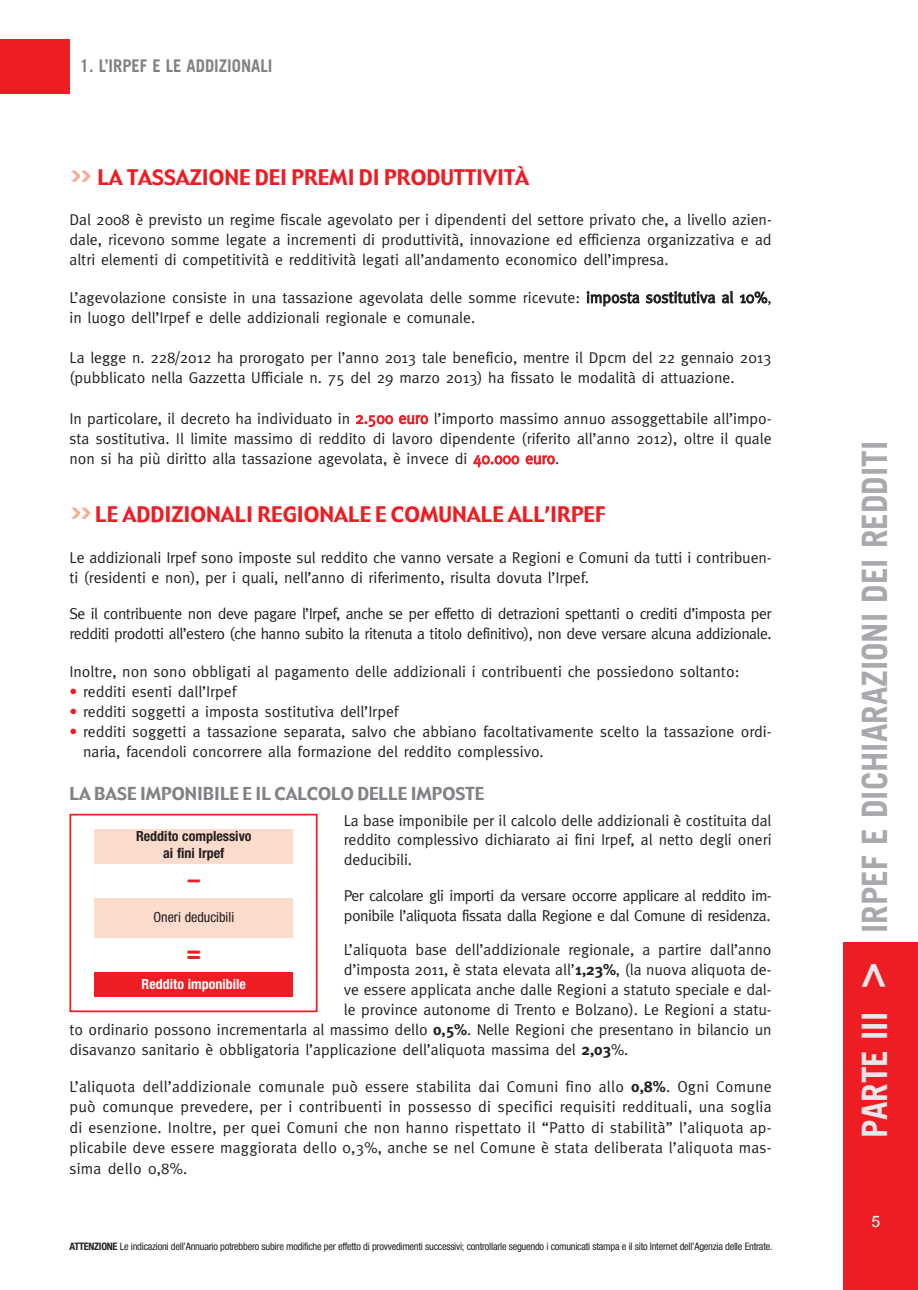
<style>
.page{position:relative;width:918px;height:1290px;background:#fff}
.page>*{position:absolute;margin:0;border:0;box-sizing:border-box;transform-origin:0 0}
.t1{font:700 35px "Trade Gothic";color:#a8a9ad;scale:.95 1}
.t2{font:700 35px "Trade Gothic";color:#e6e7e9;scale:.95 1}
.t3{font:700 condensed 24.5px "Helvetica Neue";color:#ee1d23}
.t4{font:21px "Gadget";color:#ee1d23}
.t5{font:17.5px "Gadget";color:#808285}
.t6{font:700 17.5px "Trade Gothic";color:#808285;scale:.95 1}
.t7{font:15.75px/20.1px "Meta";color:#231f20;text-align:justify}
.t8{font:15.75px/20.1px "Meta";letter-spacing:-.03em;color:#231f20}
.t9{font:15.75px "Arial";color:#fff}
.t10{font:700 condensed 14px/16.8px "Helvetica Neue";color:#231f20;text-align:center}
.t11{font:700 condensed 14px "Helvetica Neue";color:#fff}
.t12{font:condensed 14px "Helvetica Neue";color:#231f20}
.t13{font:condensed 10.33px "Helvetica Neue";letter-spacing:-.025em;color:#231f20}
.s1{font-size:26.25px;color:#f8a98e}
.s2{color:#ee1d23}
.s3{font-weight:700}
.s4{font-size:42px}
</style>
<div class="page">
<div style="left:843px;top:943px;width:75px;height:347px;background:#ee1d23"></div>
<div style="left:0;top:40px;width:69px;height:54px;background:#ee1d23"></div>
<div style="left:69px;top:814px;width:248px;height:198px;border:2px solid #ee1d23"></div>
<div style="left:95px;top:828px;width:198px;height:35px;background:#fddcce"></div>
<div style="left:95px;top:898px;width:198px;height:40px;background:#fddcce"></div>
<div style="left:95px;top:972px;width:198px;height:25px;background:#ee1d23"></div>
<p class="t6" style="left:80px;top:59px;width:204px">1. L’IRPEF E LE ADDIZIONALI</p>
<h3 class="t4" style="left:69px;top:164px;width:461px"><span class="s1">&gt;&gt;</span> LA TASSAZIONE DEI PREMI DI PRODUTTIVITÀ</h3>
<p class="t7" style="left:69px;top:211px;width:704px">Dal 2008 è previsto un regime fiscale agevolato per i dipendenti del settore privato che, a livello azien&shy;dale, ricevono somme legate a incrementi di produttività, innovazione ed efficienza organizzativa e ad altri elementi di competitività e redditività legati all’andamento economico dell’impresa.</p>
<p class="t7" style="left:69px;top:288px;width:703px">L’agevolazione consiste in una tassazione agevolata delle somme ricevute: imposta sostitutiva al 10%, in luogo dell’Irpef e delle addizionali regionale e comunale.</p>
<p class="t7" style="left:69px;top:349px;width:703px">La legge n. 228/2012 ha prorogato per l’anno 2013 tale beneficio, mentre il Dpcm del 22 gennaio 2013 (pubblicato nella Gazzetta Ufficiale n. 75 del 29 marzo 2013) ha fissato le modalità di attuazione.</p>
<p class="t7" style="left:69px;top:409px;width:704px">In particolare, il decreto ha individuato in <span class="s2">2.500 euro</span> l’importo massimo annuo assoggettabile all’impo&shy;sta sostitutiva. Il limite massimo di reddito di lavoro dipendente (riferito all’anno 2012), oltre il quale non si ha più diritto alla tassazione agevolata, è invece di <span class="s2">40.000 euro</span>.</p>
<h3 class="t4" style="left:69px;top:501px;width:537px"><span class="s1">&gt;&gt;</span> LE ADDIZIONALI REGIONALE E COMUNALE ALL’IRPEF</h3>
<p class="t7" style="left:69px;top:548px;width:703px">Le addizionali Irpef sono imposte sul reddito che vanno versate a Regioni e Comuni da tutti i contribuen&shy;ti (residenti e non), per i quali, nell’anno di riferimento, risulta dovuta l’Irpef.</p>
<p class="t8" style="left:69px;top:604px;width:703px">Se il contribuente non deve pagare l’Irpef, anche se per effetto di detrazioni spettanti o crediti d’imposta per redditi prodotti all’estero (che hanno subito la ritenuta a titolo definitivo), non deve versare alcuna addizionale.</p>
<p class="t7" style="left:69px;top:662px;width:671px">Inoltre, non sono obbligati al pagamento delle addizionali i contribuenti che possiedono soltanto:</p>
<p class="t7" style="left:69px;top:682px;width:168px"><span class="s2">•</span> redditi esenti dall’Irpef</p>
<p class="t7" style="left:69px;top:702px;width:330px"><span class="s2">•</span> redditi soggetti a imposta sostitutiva dell’Irpef</p>
<p class="t7" style="left:83px;top:722px;width:690px;text-indent:-14px"><span class="s2">•</span> redditi soggetti a tassazione separata, salvo che abbiano facoltativamente scelto la tassazione ordi&shy;naria, facendoli concorrere alla formazione del reddito complessivo.</p>
<p class="t5" style="left:69px;top:782px;width:416px">LA BASE IMPONIBILE E IL CALCOLO DELLE IMPOSTE</p>
<p class="t7" style="left:344px;top:812px;width:429px;line-height:19.2px">La base imponibile per il calcolo delle addizionali è costituita dal reddito complessivo dichiarato ai fini Irpef, al netto degli oneri deducibili.</p>
<p class="t8" style="left:344px;top:886px;width:429px">Per calcolare gli importi da versare occorre applicare al reddito im&shy;ponibile l’aliquota fissata dalla Regione e dal Comune di residenza.</p>
<p class="t7" style="left:344px;top:940px;width:429px">L’aliquota base dell’addizionale regionale, a partire dall’anno</p>
<p class="t7" style="left:344px;top:960px;width:429px">d’imposta 2011, è stata elevata all’<span class="s3">1,23%</span>, (la nuova aliquota de-</p>
<p class="t7" style="left:344px;top:981px;width:429px">ve essere applicata anche dalle Regioni a statuto speciale e dal-</p>
<p class="t7" style="left:344px;top:1001px;width:429px">le province autonome di Trento e Bolzano). Le Regioni a statu-</p>
<p class="t7" style="left:69px;top:1021px;width:703px">to ordinario possono incrementarla al massimo dello <span class="s3">0,5%</span>. Nelle Regioni che presentano in bilancio un</p>
<p class="t7" style="left:69px;top:1041px;width:560px">disavanzo sanitario è obbligatoria l’applicazione dell’aliquota massima del <span class="s3">2,03</span>%.</p>
<p class="t7" style="left:69px;top:1077px;width:703px">L’aliquota dell’addizionale comunale può essere stabilita dai Comuni fino allo <span class="s3">0,8%</span>. Ogni Comune può comunque prevedere, per i contribuenti in possesso di specifici requisiti reddituali, una soglia di esenzione. Inoltre, per quei Comuni che non hanno rispettato il “Patto di stabilità” l’aliquota ap&shy;plicabile deve essere maggiorata dello 0,3%, anche se nel Comune è stata deliberata l’aliquota mas&shy;sima dello 0,8%.</p>
<p class="t10" style="left:136px;top:829px;width:117px">Reddito complessivo ai fini Irpef</p>
<h2 class="t3" style="left:188px;top:870px;width:14px">–</h2>
<p class="t12" style="left:153px;top:912px;width:82px">Oneri deducibili</p>
<h2 class="t3" style="left:186px;top:943px;width:16px">=</h2>
<p class="t11" style="left:142px;top:979px;width:106px">Reddito imponibile</p>
<p class="t13" style="left:69px;top:1243px;width:704px"><span class="s3">ATTENZIONE</span> Le indicazioni dell’Annuario potrebbero subire modifiche per effetto di provvedimenti successivi; controllarle seguendo i comunicati stampa e il sito Internet dell’Agenzia delle Entrate.</p>
<h1 class="t1" style="left:862px;top:933px;width:519px;rotate:-90deg">IRPEF E DICHIARAZIONI DEI REDDITI</h1>
<h1 class="t2" style="left:862px;top:1137px;width:186px;rotate:-90deg">PARTE III <span class="s4">&gt;</span></h1>
<p class="t9" style="left:871px;top:1211px;width:10px">5</p>
</div>
